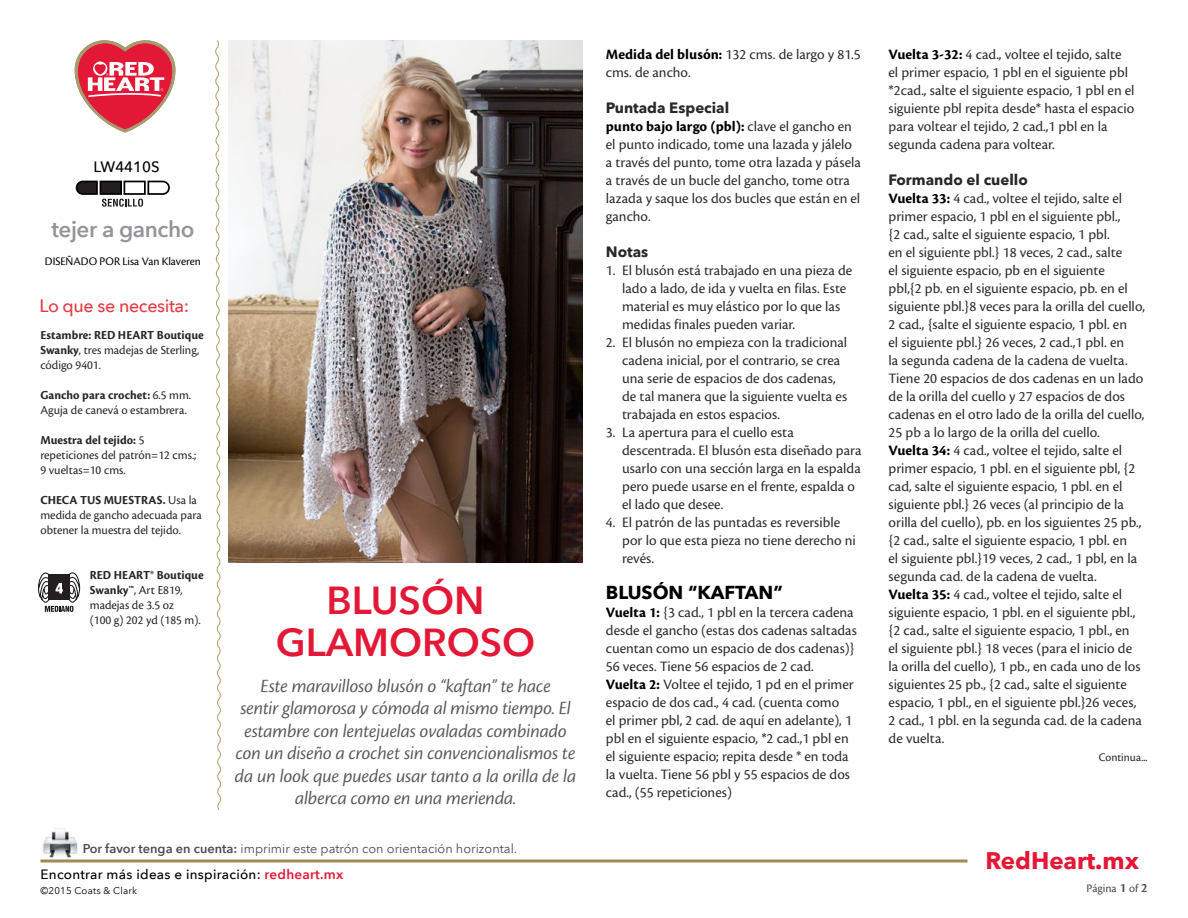
<style>
.page{position:relative;width:1188px;height:918px;background:#fff}
.page>*{position:absolute;margin:0;border:0;box-sizing:border-box;transform-origin:0 0}
.t1{font:600 39px/42px "Avenir Next LT Pro";color:#e31837;text-align:center}
.t2{font:700 24px "Avenir Next LT Pro";color:#e31837}
.t3{font:600 22.5px "Avenir Next LT Pro";letter-spacing:-.02em;color:#939598}
.t4{font:19.5px/22.5px "Cronos Pro Disp It";color:#58595b;text-align:center}
.t5{font:700 18.75px "Avenir Next LT Pro";color:#000}
.t6{font:500 18px "Avenir Next LT Pro";letter-spacing:-.02em;color:#e53d44}
.t7{font:15px/18px "Cronos Pro";color:#2e2e2f}
.t8{font:700 15px "Avenir Next LT Pro";color:#292829}
.t9{font:500 15px "Avenir Next LT Pro";color:#000}
.t10{font:500 13.5px "Avenir Next LT Pro";letter-spacing:.02em;color:#000}
.t11{font:12.75px/15px "Cronos Pro";color:#292829}
.t12{font:12.75px "Avenir Next LT Pro";color:#4d4d4f}
.t13{font:12px "Cronos Pro Subh";letter-spacing:-.005em;color:#000}
.t14{font:12px "Cronos Pro";color:#292829}
.t15{font:12px "Cronos Pro";color:#4d4d4f}
.t16{font:9.75px "Avenir Next LT Pro";letter-spacing:.02em;color:#000}
.s1{font-weight:700}
.s2{font-weight:600}
.s3{font-weight:600;color:#e31837}
.s4{font-weight:700;color:#000}
.s5{font-family:"Cronos Pro Semibold Subh";font-size:13.5px}
</style>
<div class="page">
<hr style="left:40px;top:860px;width:928px;height:2px;background:#a18b50">
<img style="left:42px;top:828px;width:36px;height:30px">
<svg style="left:75px;top:40px;width:100px;height:92px"></svg>
<svg style="left:76px;top:180px;width:94px;height:27px"></svg>
<svg style="left:215px;top:40px;width:6px;height:771px"></svg>
<svg style="left:37px;top:572px;width:44px;height:40px"></svg>
<img style="left:229px;top:40px;width:353px;height:522px">
<p class="t9" style="left:94px;top:158px;width:67px">LW4410S</p>
<h3 class="t3" style="left:51px;top:216px;width:145px">tejer a gancho</h3>
<p class="t13" style="left:45px;top:254px;width:157px">DISEÑADO POR Lisa Van Klaveren</p>
<p class="t6" style="left:40px;top:295px;width:151px">Lo que se necesita:</p>
<p class="t11" style="left:40px;top:328px;width:165px"><span class="s1">Estambre: RED HEART Boutique<br>Swanky</span>, tres madejas de Sterling, código 9401.</p>
<p class="t11" style="left:40px;top:388px;width:152px"><span class="s1">Gancho para crochet:</span> 6.5 mm.<br>Aguja de canevá o estambrera.</p>
<p class="t11" style="left:40px;top:433px;width:158px"><span class="s1">Muestra del tejido:</span> 5 repeticiones del patrón=12 cms.;<br>9 vueltas=10 cms.</p>
<p class="t11" style="left:40px;top:493px;width:163px"><span class="s1">CHECA TUS MUESTRAS.</span> Usa la medida de gancho adecuada para obtener la muestra del tejido.</p>
<p class="t11" style="left:90px;top:568px;width:115px"><span class="s1">RED HEART® Boutique<br>Swanky™</span>, Art E819, madejas de 3.5 oz<br>(100 g) 202 yd (185 m).</p>
<h1 class="t1" style="left:276px;top:580px;width:261px">BLUSÓN<br>GLAMOROSO</h1>
<p class="t4" style="left:235px;top:675px;width:343px">Este maravilloso blusón o “kaftan” te hace<br>sentir glamorosa y cómoda al mismo tiempo. El estambre con lentejuelas ovaladas combinado con un diseño a crochet sin convencionalismos te da un look que puedes usar tanto a la orilla de la alberca como en una merienda.</p>
<p class="t12" style="left:83px;top:841px;width:436px"><span class="s2">Por favor tenga en cuenta:</span> imprimir este patrón con orientación horizontal.</p>
<p class="t16" style="left:40px;top:885px;width:98px">©2015 Coats &amp; Clark</p>
<p class="t10" style="left:40px;top:866px;width:304px">Encontrar más ideas e inspiración: <span class="s3">redheart.mx</span></p>
<p class="t7" style="left:606px;top:45px;width:256px"><span class="s4">Medida del blusón:</span> 132 cms. de largo y 81.5 cms. de ancho.</p>
<p class="t8" style="left:606px;top:98px;width:125px">Puntada Especial</p>
<p class="t7" style="left:606px;top:117px;width:257px"><span class="s4">punto bajo largo (pbl):</span> clave el gancho en el punto indicado, tome una lazada y jálelo a través del punto, tome otra lazada y pásela a través de un bucle del gancho, tome otra lazada y saque los dos bucles que están en el gancho.</p>
<p class="t8" style="left:606px;top:242px;width:44px">Notas</p>
<p class="t7" style="left:622px;top:261px;width:232px;text-indent:-16px">1. El blusón está trabajado en una pieza de lado a lado, de ida y vuelta en filas. Este material es muy elástico por lo que las medidas finales pueden variar.</p>
<p class="t7" style="left:622px;top:333px;width:227px;text-indent:-16px">2. El blusón no empieza con la tradicional cadena inicial, por el contrario, se crea una serie de espacios de dos cadenas, de tal manera que la siguiente vuelta es trabajada en estos espacios.</p>
<p class="t7" style="left:622px;top:423px;width:241px;text-indent:-16px">3. La apertura para el cuello esta descentrada. El blusón esta diseñado para usarlo con una sección larga en la espalda pero puede usarse en el frente, espalda o el lado que desee.</p>
<p class="t7" style="left:622px;top:513px;width:235px;text-indent:-16px">4. El patrón de las puntadas es reversible por lo que esta pieza no tiene derecho ni revés.</p>
<p class="t5" style="left:606px;top:580px;width:179px">BLUSÓN “KAFTAN”</p>
<p class="t7" style="left:606px;top:603px;width:253px"><span class="s4">Vuelta 1:</span> {3 cad., 1 pbl en la tercera cadena desde el gancho (estas dos cadenas saltadas cuentan como un espacio de dos cadenas)} 56 veces. Tiene 56 espacios de 2 cad.<br><span class="s4">Vuelta 2:</span> Voltee el tejido, 1 pd en el primer espacio de dos cad., 4 cad. (cuenta como<br>el primer pbl, 2 cad. de aquí en adelante), 1 pbl en el siguiente espacio, *2 cad.,1 pbl en el siguiente espacio; repita desde * en toda la vuelta. Tiene 56 pbl y 55 espacios de dos cad., (55 repeticiones)</p>
<p class="t7" style="left:889px;top:45px;width:248px"><span class="s4">Vuelta 3-32:</span> 4 cad., voltee el tejido, salte el primer espacio, 1 pbl en el siguiente pbl *2cad., salte el siguiente espacio, 1 pbl en el siguiente pbl repita desde* hasta el espacio para voltear el tejido, 2 cad.,1 pbl en la segunda cadena para voltear.</p>
<p class="t8" style="left:889px;top:170px;width:141px">Formando el cuello</p>
<p class="t7" style="left:889px;top:189px;width:258px"><span class="s4">Vuelta 33:</span> 4 cad., voltee el tejido, salte el primer espacio, 1 pbl en el siguiente pbl.,<br>{2 cad., salte el siguiente espacio, 1 pbl.<br>en el siguiente pbl.} 18 veces, 2 cad., salte<br>el siguiente espacio, pb en el siguiente<br>pbl,{2 pb. en el siguiente espacio, pb. en el siguiente pbl.}8 veces para la orilla del cuello, 2 cad., {salte el siguiente espacio, 1 pbl. en<br>el siguiente pbl.} 26 veces, 2 cad.,1 pbl. en<br>la segunda cadena de la cadena de vuelta.<br>Tiene 20 espacios de dos cadenas en un lado de la orilla del cuello y 27 espacios de dos cadenas en el otro lado de la orilla del cuello, 25 pb a lo largo de la orilla del cuello.<br><span class="s4">Vuelta 34:</span> 4 cad., voltee el tejido, salte el primer espacio, 1 pbl. en el siguiente pbl, {2 cad, salte el siguiente espacio, 1 pbl. en el siguiente pbl.} 26 veces (al principio de la orilla del cuello), pb. en los siguientes 25 pb., {2 cad., salte el siguiente espacio, 1 pbl. en<br>el siguiente pbl.}19 veces, 2 cad., 1 pbl, en la segunda cad. de la cadena de vuelta.<br><span class="s4">Vuelta 35:</span> 4 cad., voltee el tejido, salte el siguiente espacio, 1 pbl. en el siguiente pbl., {2 cad., salte el siguiente espacio, 1 pbl., en<br>el siguiente pbl.} 18 veces (para el inicio de la orilla del cuello), 1 pb., en cada uno de los siguientes 25 pb., {2 cad., salte el siguiente espacio, 1 pbl., en el siguiente pbl.}26 veces, 2 cad., 1 pbl. en la segunda cad. de la cadena de vuelta.</p>
<p class="t14" style="left:1099px;top:750px;width:50px">Continua...</p>
<h2 class="t2" style="left:985px;top:846px;width:155px">RedHeart.mx</h2>
<p class="t15" style="left:1087px;top:881px;width:63px">Página <span class="s5">1</span> of <span class="s5">2</span></p>
</div>
